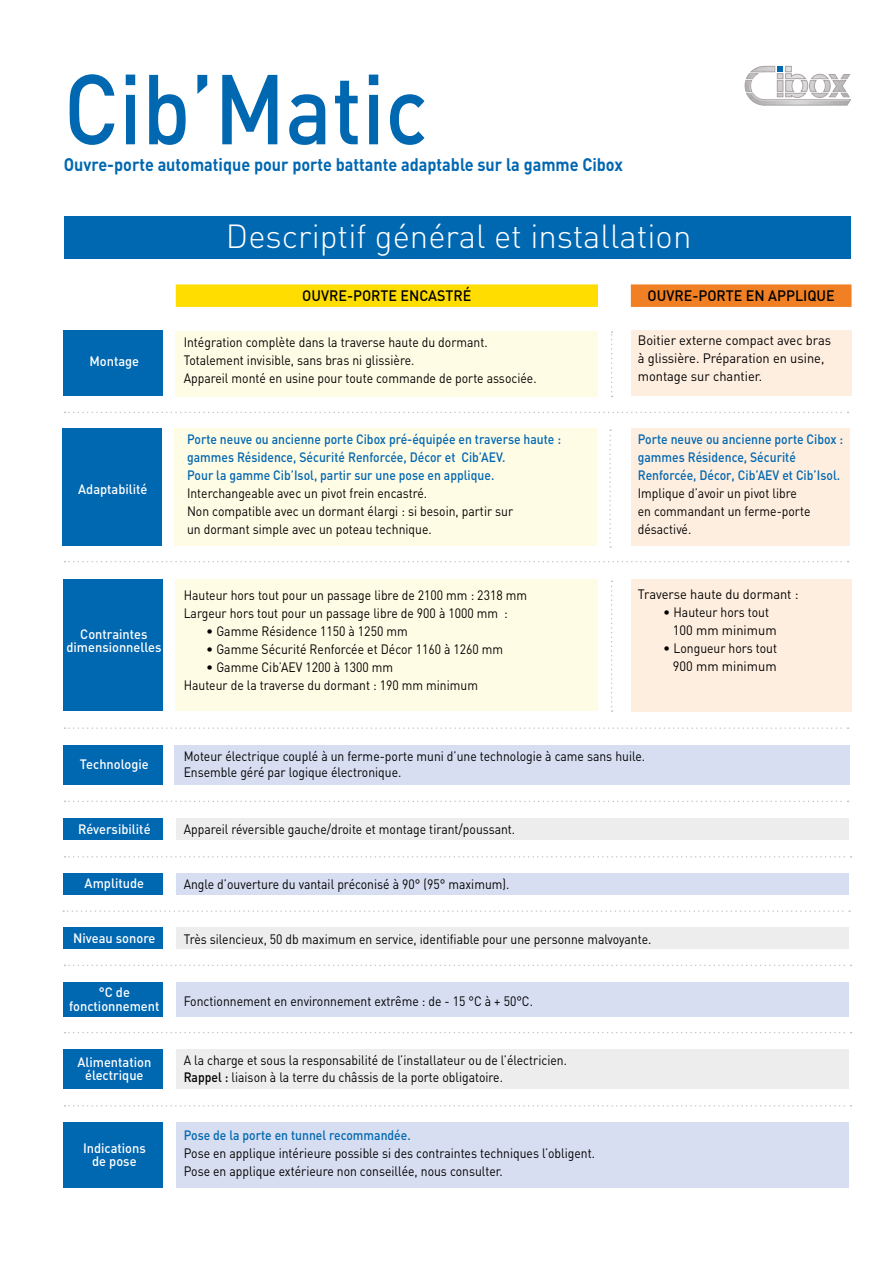
<style>
.page{position:relative;width:893px;height:1263px;background:#fff}
.page>*{position:absolute;margin:0;border:0;box-sizing:border-box;transform-origin:0 0}
.t1{font:500 97.5px "DIN";color:#0067b1;scale:.9 1}
.t2{font:300 33px "DIN";color:#fff}
.t3{font:700 18px "DIN";color:#0067b1;scale:.9 1}
.t4{font:500 15px "DIN";color:#000;scale:.95 1}
.t5{font:13.5px/18px "DIN";color:#000;scale:.9 1}
.t6{font:500 13.5px/18px "DIN";color:#0067b1;scale:.9 1}
.t7{font:13.5px/18px "DIN";color:#000}
.t8{font:500 13.5px/13.5px "DIN";color:#fff;text-align:center;scale:.95 1}
.t9{font:13.5px/18px "DIN";color:#000;scale:.95 1}
.s1{font-weight:500}
</style>
<div class="page">
<svg style="left:63px;top:910px;width:787px;height:2px"></svg>
<svg style="left:65px;top:1105px;width:786px;height:1px"></svg>
<svg style="left:65px;top:856px;width:786px;height:1px"></svg>
<svg style="left:65px;top:964px;width:786px;height:2px"></svg>
<svg style="left:65px;top:1032px;width:786px;height:1px"></svg>
<div style="left:176px;top:284px;width:422px;height:23px;background:#fd0"></div>
<div style="left:631px;top:284px;width:220px;height:23px;background:#f08023"></div>
<div style="left:64px;top:217px;width:786px;height:42px;background:#0067b1"></div>
<div style="left:176px;top:819px;width:672px;height:21px;background:#ededed"></div>
<div style="left:64px;top:819px;width:99px;height:21px;background:#0067b1"></div>
<div style="left:176px;top:873px;width:672px;height:21px;background:#d7def1"></div>
<div style="left:64px;top:873px;width:99px;height:21px;background:#0067b1"></div>
<div style="left:176px;top:982px;width:672px;height:35px;background:#d7def1"></div>
<div style="left:64px;top:982px;width:99px;height:35px;background:#0067b1"></div>
<div style="left:176px;top:1122px;width:672px;height:65px;background:#d7def1"></div>
<div style="left:64px;top:1122px;width:99px;height:65px;background:#0067b1"></div>
<div style="left:176px;top:928px;width:672px;height:21px;background:#ededed"></div>
<div style="left:64px;top:928px;width:99px;height:21px;background:#0067b1"></div>
<div style="left:176px;top:1049px;width:672px;height:40px;background:#ededed"></div>
<div style="left:64px;top:1049px;width:99px;height:40px;background:#0067b1"></div>
<div style="left:174px;top:745px;width:676px;height:40px;background:#d7def1"></div>
<div style="left:64px;top:745px;width:99px;height:40px;background:#0067b1"></div>
<div style="left:174px;top:429px;width:422px;height:117px;background:#fffce5"></div>
<div style="left:631px;top:429px;width:219px;height:117px;background:#feeedf"></div>
<div style="left:62px;top:429px;width:100px;height:117px;background:#0067b1"></div>
<svg style="left:609px;top:429px;width:2px;height:119px"></svg>
<div style="left:176px;top:579px;width:422px;height:131px;background:#fffce5"></div>
<div style="left:631px;top:579px;width:220px;height:133px;background:#feeedf"></div>
<div style="left:64px;top:579px;width:99px;height:131px;background:#0067b1"></div>
<svg style="left:611px;top:581px;width:2px;height:131px"></svg>
<div style="left:176px;top:331px;width:422px;height:66px;background:#fffce5"></div>
<div style="left:631px;top:330px;width:220px;height:66px;background:#feeedf"></div>
<div style="left:64px;top:330px;width:99px;height:66px;background:#0067b1"></div>
<svg style="left:611px;top:331px;width:2px;height:66px"></svg>
<svg style="left:65px;top:412px;width:784px;height:1px"></svg>
<svg style="left:65px;top:561px;width:784px;height:1px"></svg>
<svg style="left:65px;top:801px;width:784px;height:1px"></svg>
<svg style="left:65px;top:727px;width:784px;height:2px"></svg>
<svg style="left:745px;top:66px;width:105px;height:39px"></svg>
<h1 class="t1" style="left:64px;top:47px;width:406px">Cib’Matic</h1>
<h3 class="t3" style="left:64px;top:153px;width:623px">Ouvre-porte automatique pour porte battante adaptable sur la gamme Cibox</h3>
<h2 class="t2" style="left:226px;top:216px;width:467px">Descriptif général et installation</h2>
<p class="t8" style="left:90px;top:354px;width:54px">Montage</p>
<p class="t8" style="left:78px;top:482px;width:74px">Adaptabilité</p>
<p class="t8" style="left:66px;top:626px;width:102px">Contraintes dimensionnelles</p>
<p class="t4" style="left:302px;top:286px;width:180px">OUVRE-PORTE ENCASTRÉ</p>
<p class="t4" style="left:647px;top:286px;width:199px">OUVRE-PORTE EN APPLIQUE</p>
<p class="t5" style="left:184px;top:332px;width:394px">Intégration complète dans la traverse haute du dormant.<br>Totalement invisible, sans bras ni glissière.<br>Appareil monté en usine pour toute commande de porte associée.</p>
<p class="t9" style="left:638px;top:331px;width:205px">Boitier externe compact avec bras à glissière. Préparation en usine, montage sur chantier.</p>
<p class="t6" style="left:187px;top:430px;width:417px">Porte neuve ou ancienne porte Cibox pré-équipée en traverse haute : gammes Résidence, Sécurité Renforcée, Décor et Cib’AEV.<br>Pour la gamme Cib’Isol, partir sur une pose en applique.</p>
<p class="t5" style="left:187px;top:484px;width:364px">Interchangeable avec un pivot frein encastré.<br>Non compatible avec un dormant élargi : si besoin, partir sur un dormant simple avec un poteau technique.</p>
<p class="t5" style="left:184px;top:586px;width:383px">Hauteur hors tout pour un passage libre de 2100 mm : 2318 mm<br>Largeur hors tout pour un passage libre de 900 à 1000 mm :</p>
<p class="t7" style="left:206px;top:622px;width:203px">• Gamme Résidence 1150 à 1250 mm</p>
<p class="t7" style="left:206px;top:640px;width:299px">• Gamme Sécurité Renforcée et Décor 1160 à 1260 mm</p>
<p class="t7" style="left:184px;top:658px;width:296px;text-indent:23px">• Gamme Cib’AEV 1200 à 1300 mm<br>Hauteur de la traverse du dormant : 190 mm minimum</p>
<p class="t6" style="left:638px;top:430px;width:230px">Porte neuve ou ancienne porte Cibox : gammes Résidence, Sécurité<br>Renforcée, Décor, Cib’AEV et Cib’Isol.</p>
<p class="t5" style="left:638px;top:484px;width:193px">Implique d’avoir un pivot libre en commandant un ferme-porte désactivé.</p>
<p class="t9" style="left:638px;top:585px;width:171px">Traverse haute du dormant :</p>
<p class="t7" style="left:673px;top:603px;width:105px;text-indent:-10px">• Hauteur hors tout<br>100 mm minimum</p>
<p class="t7" style="left:663px;top:639px;width:115px;text-align:right">• Longueur hors tout<br>900 mm minimum</p>
<p class="t8" style="left:80px;top:757px;width:74px">Technologie</p>
<p class="t5" style="left:184px;top:747px;width:514px;line-height:16.5px">Moteur électrique couplé à un ferme-porte muni d’une technologie à came sans huile.<br>Ensemble géré par logique électronique.</p>
<p class="t8" style="left:78px;top:822px;width:78px">Réversibilité</p>
<p class="t5" style="left:184px;top:819px;width:370px">Appareil réversible gauche/droite et montage tirant/poussant.</p>
<p class="t8" style="left:85px;top:876px;width:64px">Amplitude</p>
<p class="t5" style="left:184px;top:874px;width:363px">Angle d’ouverture du vantail préconisé à 90° (95° maximum).</p>
<p class="t8" style="left:73px;top:930px;width:88px">Niveau sonore</p>
<p class="t5" style="left:184px;top:929px;width:521px">Très silencieux, 50 db maximum en service, identifiable pour une personne malvoyante.</p>
<p class="t8" style="left:69px;top:985px;width:97px">°C de fonctionnement</p>
<p class="t8" style="left:77px;top:1055px;width:79px">Alimentation électrique</p>
<p class="t8" style="left:83px;top:1140px;width:68px">Indications de pose</p>
<p class="t5" style="left:184px;top:991px;width:390px">Fonctionnement en environnement extrême : de - 15 °C à + 50°C.</p>
<p class="t5" style="left:184px;top:1052px;width:427px;line-height:16.5px">A la charge et sous la responsabilité de l’installateur ou de l’électricien.<br><span class="s1">Rappel :</span> liaison à la terre du châssis de la porte obligatoire.</p>
<p class="t6" style="left:184px;top:1125px;width:254px">Pose de la porte en tunnel recommandée.</p>
<p class="t5" style="left:184px;top:1144px;width:459px">Pose en applique intérieure possible si des contraintes techniques l’obligent.<br>Pose en applique extérieure non conseillée, nous consulter.</p>
</div>
